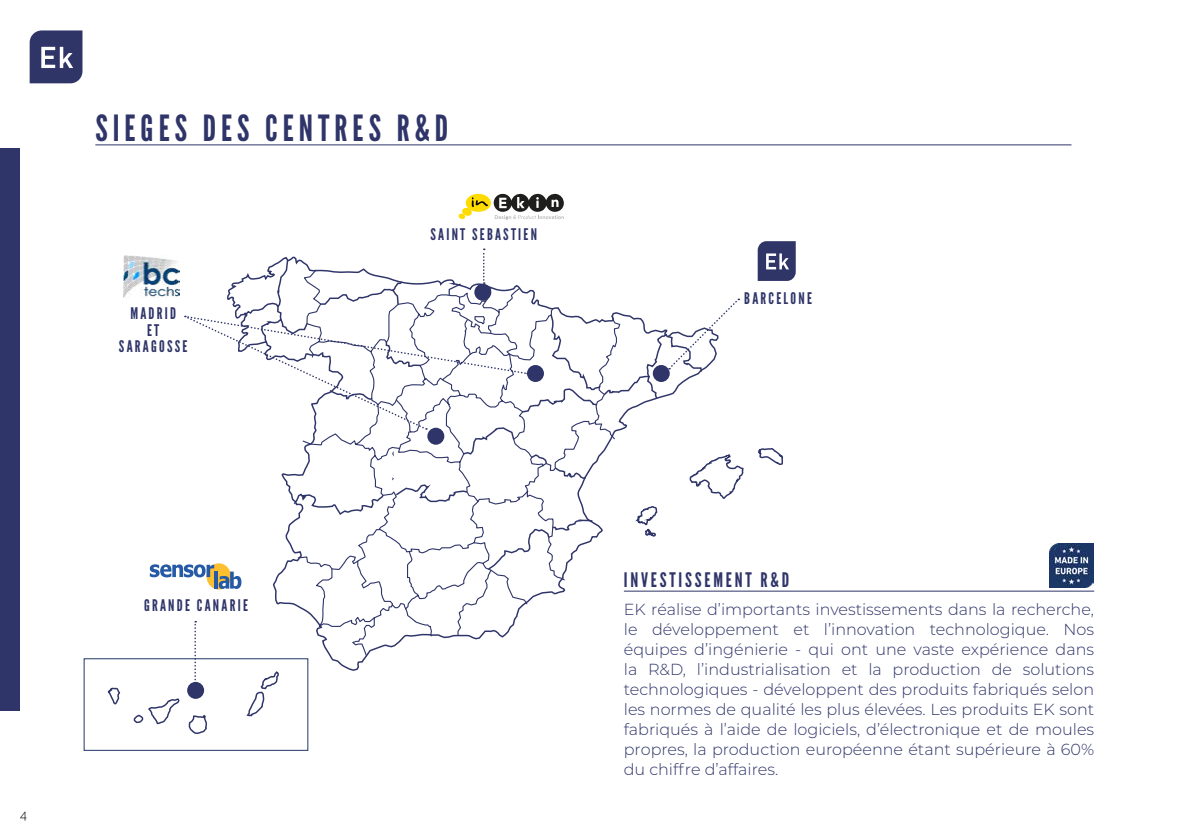
<style>
.page{position:relative;width:1191px;height:840px;background:#fff}
.page>*{position:absolute;margin:0;border:0;box-sizing:border-box;transform-origin:0 0}
.t1{font:36px "League Gothic";letter-spacing:.14em;color:#2f3569}
.t2{font:20px "League Gothic";letter-spacing:.14em;color:#2f3569}
.t3{font:300 16px/20px "Montserrat";color:#2f3569;text-align:justify}
.t4{font:16px/16px "League Gothic";letter-spacing:.14em;color:#2f3569;text-align:center}
.t5{font:300 12.8px "Raleway";color:#000}
</style>
<div class="page">
<div style="left:0;top:148px;width:20px;height:562px;background:#2f3569"></div>
<svg style="left:30px;top:30px;width:52px;height:53px;background:#4d517d"></svg>
<svg style="left:719px;top:298px;width:20px;height:22px"></svg>
<hr style="left:95px;top:144px;width:976px;height:1px;background:#303568">
<hr style="left:624px;top:590px;width:470px;height:1px;background:#303568">
<svg style="left:458px;top:193px;width:106px;height:27px"></svg>
<svg style="left:150px;top:563px;width:76px;height:26px"></svg>
<svg style="left:757px;top:241px;width:38px;height:40px;background:#4f547f"></svg>
<svg style="left:226px;top:318px;width:493px;height:353px"></svg>
<svg style="left:297px;top:515px;width:324px;height:90px"></svg>
<svg style="left:315px;top:571px;width:177px;height:85px"></svg>
<svg style="left:594px;top:312px;width:108px;height:203px"></svg>
<svg style="left:184px;top:248px;width:302px;height:185px"></svg>
<svg style="left:243px;top:258px;width:351px;height:313px"></svg>
<svg style="left:107px;top:620px;width:173px;height:131px"></svg>
<svg style="left:636px;top:447px;width:148px;height:105px"></svg>
<img style="left:1049px;top:543px;width:44px;height:44px">
<img style="left:123px;top:255px;width:56px;height:43px">
<h1 class="t1" style="left:95px;top:107px;width:354px">SIEGES DES CENTRES R&amp;D</h1>
<p class="t4" style="left:119px;top:306px;width:70px">MADRID<br>ET<br>SARAGOSSE</p>
<p class="t4" style="left:430px;top:227px;width:108px">SAINT SEBASTIEN</p>
<p class="t4" style="left:744px;top:290px;width:69px">BARCELONE</p>
<p class="t5" style="left:20px;top:806px;width:8px">4</p>
<p class="t4" style="left:144px;top:597px;width:105px">GRANDE CANARIE</p>
<p class="t2" style="left:624px;top:567px;width:167px">INVESTISSEMENT R&amp;D</p>
<p class="t3" style="left:624px;top:598px;width:472px">EK réalise d’importants investissements dans la recherche, le développement et l’innovation technologique. Nos équipes d’ingénierie - qui ont une vaste expérience dans la R&amp;D, l’industrialisation et la production de solutions technologiques - développent des produits fabriqués selon les normes de qualité les plus élevées. Les produits EK sont fabriqués à l’aide de logiciels, d’électronique et de moules propres, la production européenne étant supérieure à 60% du chiffre d’affaires.</p>
</div>
